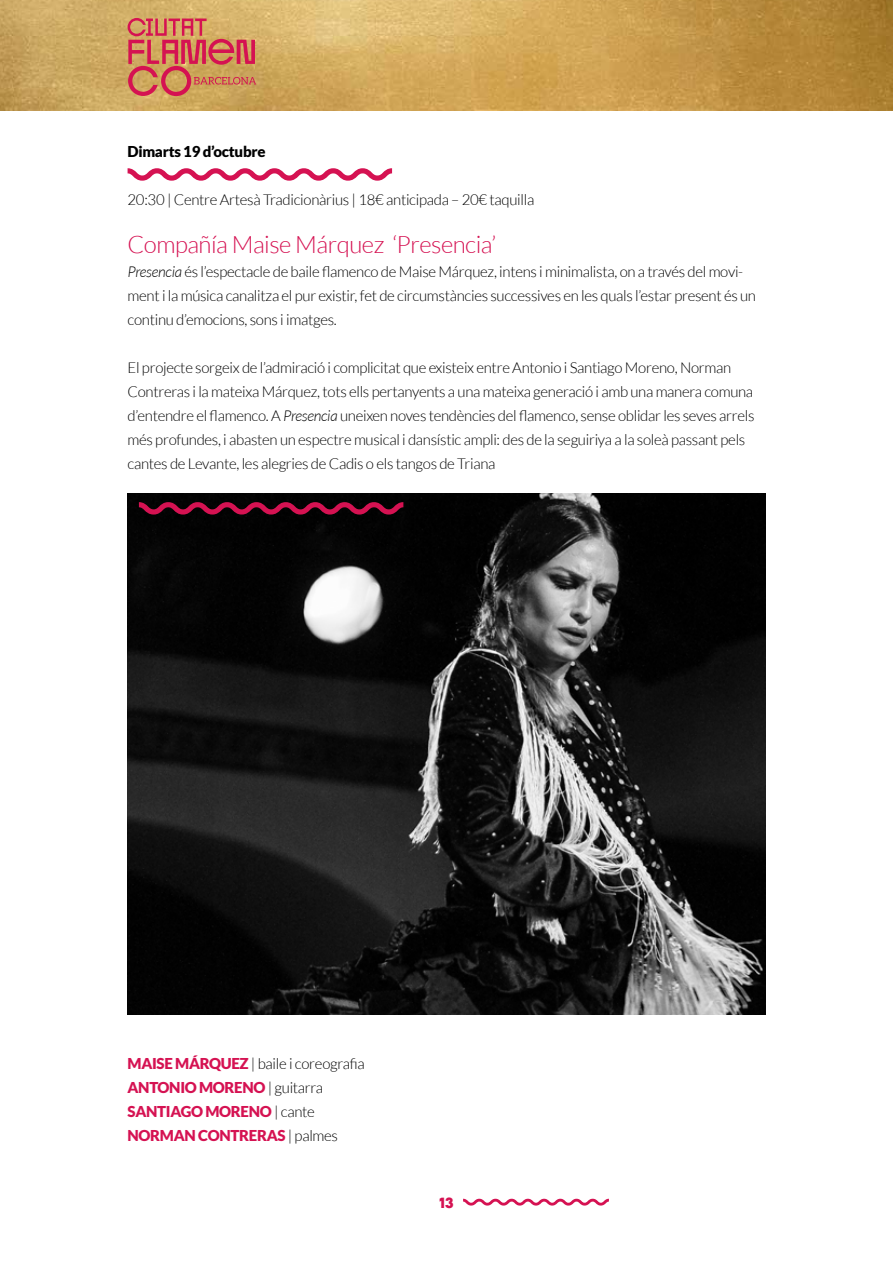
<style>
.page{position:relative;width:893px;height:1263px;background:#fff}
.page>*{position:absolute;margin:0;border:0;box-sizing:border-box;transform-origin:0 0}
.t1{font:300 24px "Lato";letter-spacing:-.02em;color:#d51252}
.t2{font:300 15px/24px "Lato";letter-spacing:-.02em;color:#000}
.t3{font:900 15px/24px "Lato";letter-spacing:-.02em;color:#d51252}
.t4{font:900 15px "Lato";letter-spacing:-.02em;color:#000}
.t5{font:15px "Taller Super Grotesk Bd L";color:#d51252}
.s1{font-style:italic}
.s2{font-weight:300;color:#000}
</style>
<div class="page">
<img style="left:0;top:0;width:893px;height:111px">
<svg style="left:128px;top:18px;width:128px;height:78px"></svg>
<svg style="left:463px;top:1199px;width:146px;height:6px"></svg>
<svg style="left:128px;top:168px;width:264px;height:13px"></svg>
<img style="left:128px;top:493px;width:637px;height:521px">
<svg style="left:139px;top:502px;width:264px;height:12px"></svg>
<p class="t4" style="left:128px;top:142px;width:139px">Dimarts 19 d’octubre</p>
<p class="t2" style="left:128px;top:187px;width:408px">20:30 | Centre Artesà Tradicionàrius | 18€ anticipada – 20€ taquilla</p>
<h1 class="t1" style="left:128px;top:231px;width:370px">Compañía Maise Márquez ‘Presencia’</h1>
<p class="t2" style="left:128px;top:259px;width:630px"><span class="s1">Presencia</span> és l’espectacle de baile flamenco de Maise Márquez, intens i minimalista, on a través del movi&shy;ment i la música canalitza el pur existir, fet de circumstàncies successives en les quals l’estar present és un continu d’emocions, sons i imatges.</p>
<p class="t2" style="left:128px;top:355px;width:628px">El projecte sorgeix de l’admiració i complicitat que existeix entre Antonio i Santiago Moreno, Norman Contreras i la mateixa Márquez, tots ells pertanyents a una mateixa generació i amb una manera comuna d’entendre el flamenco. A <span class="s1">Presencia</span> uneixen noves tendències del flamenco, sense oblidar les seves arrels més profundes, i abasten un espectre musical i dansístic ampli: des de la seguiriya a la soleà passant pels cantes de Levante, les alegries de Cadis o els tangos de Triana</p>
<p class="t3" style="left:128px;top:1051px;width:239px">MAISE MÁRQUEZ <span class="s2">| baile i coreografia<br></span>ANTONIO MORENO <span class="s2">| guitarra<br></span>SANTIAGO MORENO <span class="s2">| cante<br></span>NORMAN CONTRERAS <span class="s2">| palmes</span></p>
<p class="t5" style="left:439px;top:1193px;width:15px">13</p>
</div>
